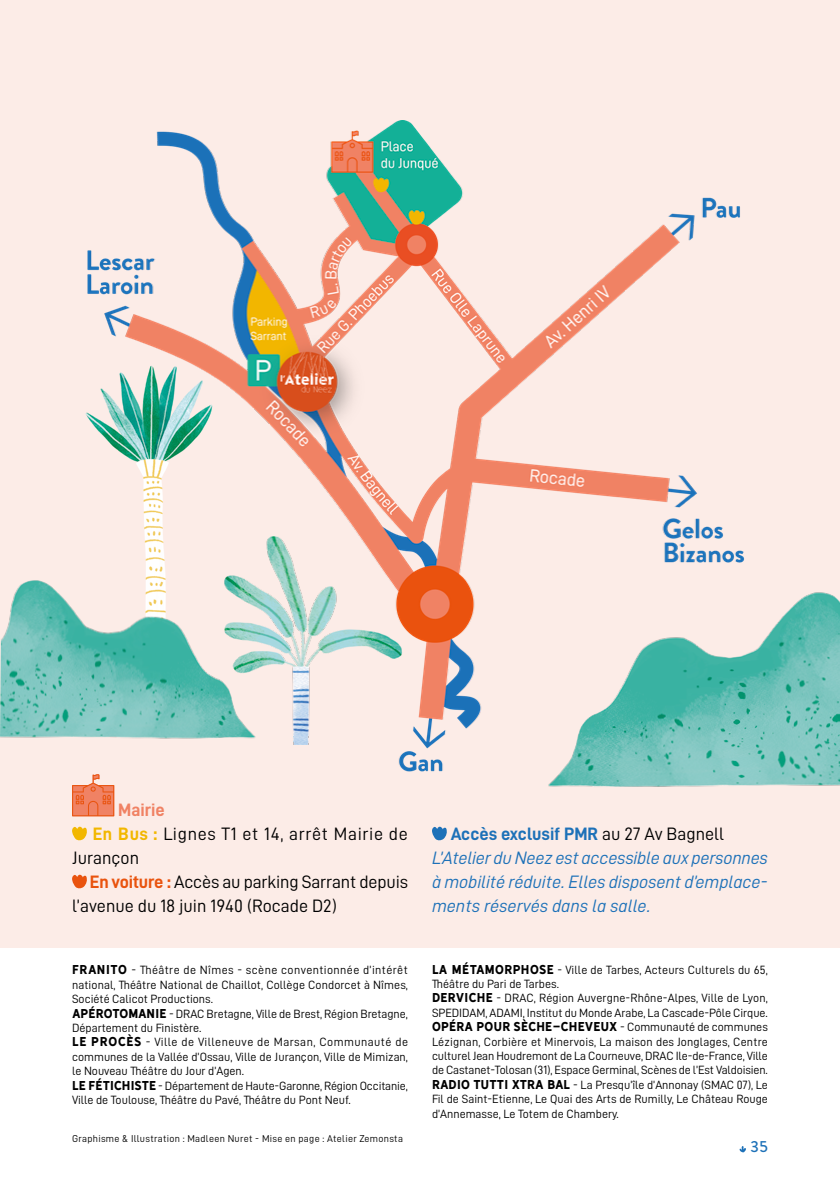
<style>
.page{position:relative;width:840px;height:1191px;background:#fff}
.page>*{position:absolute;margin:0;border:0;box-sizing:border-box;transform-origin:0 0}
.t1{font:18px/24px "D DIN Italic";letter-spacing:-.005em;color:#1d71b8;text-align:justify}
.t2{font:18px/24px "D DIN";color:#000}
.t3{font:18px/24px "D DIN";letter-spacing:.035em;color:#000}
.t4{font:18px "D DIN Bold";color:#1d71b8}
.t5{font:18px "D DIN Bold";color:#f08264}
.t6{font:500 16px "Brandon Grotesque";color:#1d71b8}
.t7{font:12px/14.4px "D DIN";color:#000}
.t8{font:12px "Hanley Sans";letter-spacing:.03em;color:#000}
.t9{font:10px "D DIN";letter-spacing:.03em;color:#000}
.s1{font-family:"D DIN Bold";color:#f2b700}
.s2{font-family:"D DIN Bold";color:#e9530e}
.s3{font-family:"D DIN";color:#000}
.s4{font-family:"Hanley Sans"}
.s5{font-family:"D DIN"}
</style>
<div class="page">
<div style="left:0;top:0;width:839px;height:947px;background:#fcece7"></div>
<svg style="left:739px;top:1146px;width:6px;height:7px"></svg>
<svg style="left:72px;top:785px;width:42px;height:31px"></svg>
<svg style="left:72px;top:826px;width:15px;height:15px"></svg>
<svg style="left:72px;top:874px;width:15px;height:15px"></svg>
<svg style="left:432px;top:826px;width:15px;height:15px"></svg>
<img style="left:86px;top:120px;width:659px;height:691px">
<img style="left:215px;top:523px;width:198px;height:221px">
<img style="left:85px;top:360px;width:130px;height:207px">
<img style="left:528px;top:576px;width:311px;height:232px">
<img style="left:0;top:567px;width:270px;height:177px">
<h1 class="t5" style="left:118px;top:800px;width:48px">Mairie</h1>
<h1 class="t3" style="left:72px;top:822px;width:337px;text-indent:21px"><span class="s1">En Bus :</span> Lignes T1 et 14, arrêt Mairie de<br>Jurançon</h1>
<h1 class="t2" style="left:72px;top:870px;width:337px;text-indent:18px"><span class="s2">En voiture :</span> Accès au parking Sarrant depuis l’avenue du 18 juin 1940 (Rocade D2)</h1>
<h1 class="t4" style="left:450px;top:824px;width:275px">Accès exclusif PMR <span class="s3">au 27 Av Bagnell</span></h1>
<h1 class="t1" style="left:432px;top:845px;width:337px">L’Atelier du Neez est accessible aux personnes à mobilité réduite. Elles disposent d’emplace&shy;ments réservés dans la salle.</h1>
<p class="t7" style="left:72px;top:962px;width:337px"><span class="s4">FRANITO</span> - Théâtre de Nîmes - scène conventionnée d’intérêt national, Théâtre National de Chaillot, Collège Condorcet à Nîmes, Société Calicot Productions.<br><span class="s4">APÉROTOMANIE</span> - DRAC Bretagne, Ville de Brest, Région Bretagne, Département du Finistère.<br><span class="s4">LE PROCÈS</span> - Ville de Villeneuve de Marsan, Communauté de communes de la Vallée d’Ossau, Ville de Jurançon, Ville de Mimizan, le Nouveau Théâtre du Jour d’Agen.<br><span class="s4">LE FÉTICHISTE</span> - Département de Haute-Garonne, Région Occitanie, Ville de Toulouse, Théâtre du Pavé, Théâtre du Pont Neuf.</p>
<p class="t7" style="left:432px;top:962px;width:337px"><span class="s4">LA MÉTAMORPHOSE</span> - Ville de Tarbes, Acteurs Culturels du 65, Théâtre du Pari de Tarbes.<br><span class="s4">DERVICHE</span> - DRAC, Région Auvergne-Rhône-Alpes, Ville de Lyon, SPEDIDAM, ADAMI, Institut du Monde Arabe, La Cascade-Pôle Cirque.</p>
<p class="t8" style="left:432px;top:1019px;width:337px">OPÉRA POUR SÈCHE-CHEVEUX <span class="s5">- Communauté de communes</span></p>
<p class="t7" style="left:432px;top:1034px;width:337px;text-align:justify">Lézignan, Corbière et Minervois, La maison des Jonglages, Centre culturel Jean Houdremont de La Courneuve, DRAC Ile-de-France, Ville de Castanet-Tolosan (31), Espace Germinal, Scènes de l’Est Valdoisien.<br><span class="s4">RADIO TUTTI XTRA BAL</span> - La Presqu’île d’Annonay (SMAC 07), Le Fil de Saint-Etienne, Le Quai des Arts de Rumilly, Le Château Rouge d’Annemasse, Le Totem de Chambery.</p>
<p class="t9" style="left:72px;top:1133px;width:332px">Graphisme &amp; Illustration : Madleen Nuret - Mise en page : Atelier Zemonsta</p>
<h2 class="t6" style="left:750px;top:1135px;width:19px">35</h2>
</div>
